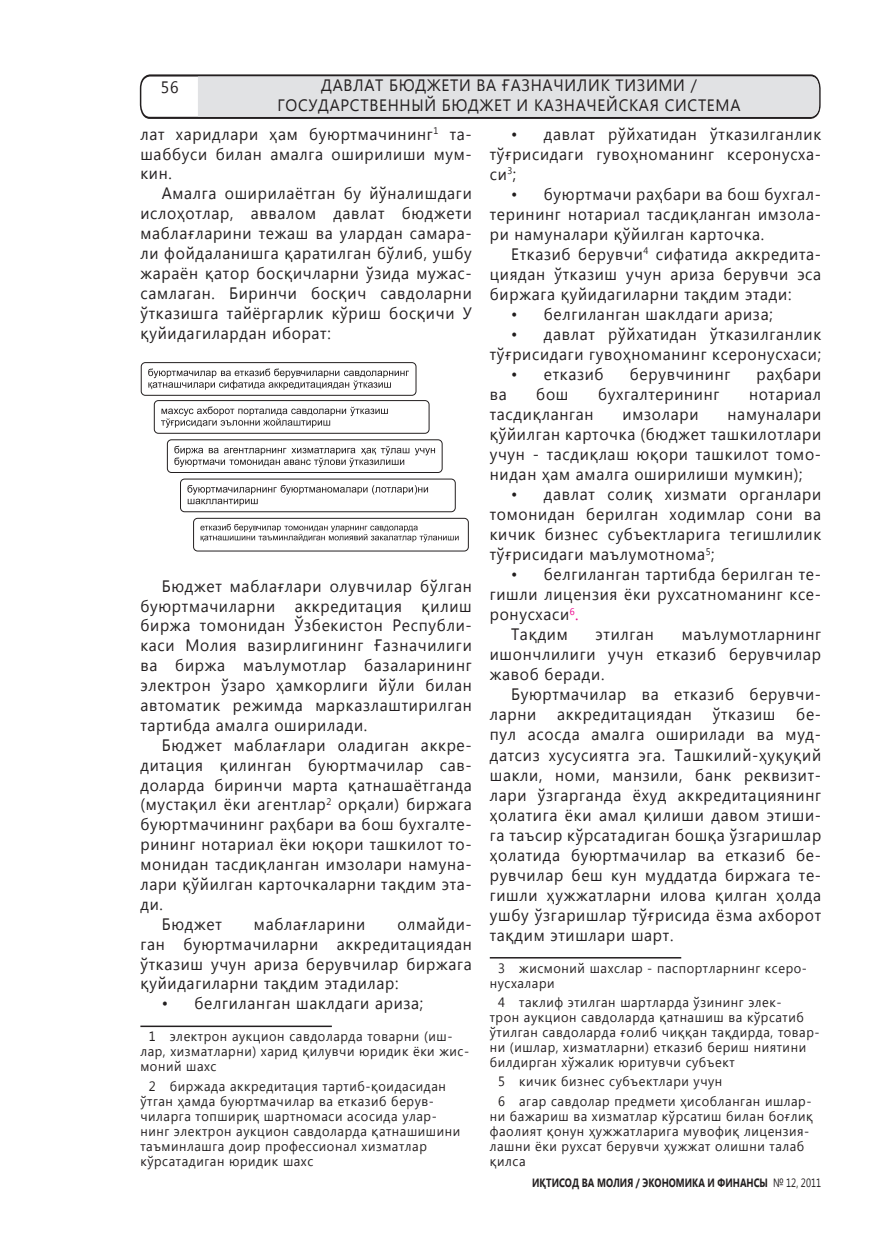
<style>
.page{position:relative;width:885px;height:1255px;background:#fff}
.page>*{position:absolute;margin:0;border:0;box-sizing:border-box;transform-origin:0 0}
.text{font:16.5px/20px "Segoe UI";letter-spacing:.045em;color:#231f20;text-align:justify;scale:.95 1}
.rubrika{font:16.5px "Segoe UI";letter-spacing:.045em;color:#231f20;scale:.95 1}
.foot{font:16.5px/20px "Segoe UI";letter-spacing:.045em;color:#231f20;text-align:justify;scale:.95 1}
.foot-2{font:13.5px/15px "Segoe UI";letter-spacing:.045em;color:#231f20;scale:.95 1}
.t1{font:700 12px "Segoe UI";color:#231f20;scale:.78 1}
.s1{color:#ed028c}
.s2{font-weight:400}
</style>
<div class="page">
<svg style="left:140px;top:74px;width:681px;height:45px;background:#d3d3d5"></svg>
<svg style="left:141px;top:362px;width:288px;height:71px"></svg>
<div style="left:167px;top:439px;width:275px;height:34px;border:1px solid #231f20;border-radius:4px"></div>
<svg style="left:167px;top:440px;width:275px;height:32px"></svg>
<div style="left:180px;top:478px;width:275px;height:34px;border:1px solid #231f20;border-radius:4px"></div>
<svg style="left:180px;top:479px;width:275px;height:32px"></svg>
<svg style="left:193px;top:518px;width:275px;height:33px"></svg>
<hr style="left:140px;top:1025px;width:192px;height:2px;background:#231f20">
<hr style="left:489px;top:957px;width:192px;height:1px;background:#231f20">
<p class="text" style="left:161px;top:77px;width:20px">56</p>
<p class="rubrika" style="left:321px;top:74px;width:397px">ДАВЛАТ БЮДЖЕТИ ВА ҒАЗНАЧИЛИК ТИЗИМИ /</p>
<p class="rubrika" style="left:277px;top:94px;width:489px">ГОСУДАРСТВЕННЫЙ БЮДЖЕТ И КАЗНАЧЕЙСКАЯ СИСТЕМА</p>
<p class="foot" style="left:140px;top:123px;width:350px">лат харидлари ҳам буюртмачининг<sup>1</sup> та&shy;шаббуси билан амалга оширилиши мум&shy;кин.</p>
<p class="text" style="left:140px;top:183px;width:350px;text-indent:21px">Амалга оширилаётган бу йўналишдаги ислоҳотлар, аввалом давлат бюджети маблағларини тежаш ва улардан самара&shy;ли фойдаланишга қаратилган бўлиб, ушбу жараён қатор босқичларни ўзида мужас&shy;самлаган. Биринчи босқич савдоларни ўтказишга тайёргарлик кўриш босқичи У қуйидагилардан иборат:</p>
<p class="text" style="left:140px;top:575px;width:350px;text-indent:21px">Бюджет маблағлари олувчилар бўлган буюртмачиларни аккредитация қилиш биржа томонидан Ўзбекистон Республи&shy;каси Молия вазирлигининг Ғазначилиги ва биржа маълумотлар базаларининг электрон ўзаро ҳамкорлиги йўли билан автоматик режимда марказлаштирилган тартибда амалга оширилади.</p>
<p class="text" style="left:140px;top:734px;width:350px;text-indent:21px">Бюджет маблағлари оладиган аккре&shy;дитация қилинган буюртмачилар сав&shy;доларда биринчи марта қатнашаётганда (мустақил ёки агентлар<sup>2</sup> орқали) биржага буюртмачининг раҳбари ва бош бухгалте&shy;рининг нотариал ёки юқори ташкилот то&shy;монидан тасдиқланган имзолари намуна&shy;лари қўйилган карточкаларни тақдим эта&shy;ди.</p>
<p class="text" style="left:162px;top:913px;width:65px">Бюджет</p>
<p class="text" style="left:254px;top:913px;width:119px">маблағларини</p>
<p class="text" style="left:140px;top:913px;width:350px;text-indent:257px">олмайди&shy;ган буюртмачиларни аккредитациядан ўтказиш учун ариза берувчилар биржага қуйидагиларни тақдим этадилар:</p>
<p class="text" style="left:162px;top:992px;width:277px">• белгиланган шаклдаги ариза;</p>
<p class="foot-2" style="left:140px;top:1028px;width:347px;text-indent:9px">1 электрон аукцион савдоларда товарни (иш&shy;лар, хизматларни) харид қилувчи юридик ёки жис&shy;моний шахс</p>
<p class="foot-2" style="left:140px;top:1077px;width:338px;text-indent:9px">2 биржада аккредитация тартиб-қоидасидан ўтган ҳамда буюртмачилар ва етказиб берув&shy;чиларга топшириқ шартномаси асосида улар&shy;нинг электрон аукцион савдоларда қатнашишини таъминлашга доир профессионал хизматлар кўрсатадиган юридик шахс</p>
<p class="text" style="left:489px;top:123px;width:350px;text-indent:21px">• давлат рўйхатидан ўтказилганлик тўғрисидаги гувоҳноманинг ксеронусха&shy;си<sup>3</sup>;</p>
<p class="text" style="left:489px;top:183px;width:350px;text-indent:21px">• буюртмачи раҳбари ва бош бухгал&shy;терининг нотариал тасдиқланган имзола&shy;ри намуналари қўйилган карточка.</p>
<p class="text" style="left:489px;top:243px;width:350px;text-indent:21px">Етказиб берувчи<sup>4</sup> сифатида аккредита&shy;циядан ўтказиш учун ариза берувчи эса биржага қуйидагиларни тақдим этади:</p>
<p class="text" style="left:511px;top:303px;width:277px">• белгиланган шаклдаги ариза;</p>
<p class="text" style="left:489px;top:323px;width:350px;text-align:right">• давлат рўйхатидан ўтказилганлик тўғрисидаги гувоҳноманинг ксеронусхаси;</p>
<p class="text" style="left:511px;top:363px;width:99px">• етказиб</p>
<p class="text" style="left:629px;top:363px;width:107px">берувчининг</p>
<p class="text" style="left:756px;top:363px;width:69px">раҳбари</p>
<p class="text" style="left:489px;top:383px;width:19px">ва</p>
<p class="text" style="left:536px;top:383px;width:35px">бош</p>
<p class="text" style="left:598px;top:383px;width:129px">бухгалтерининг</p>
<p class="text" style="left:749px;top:383px;width:77px">нотариал</p>
<p class="text" style="left:489px;top:403px;width:111px">тасдиқланган</p>
<p class="text" style="left:622px;top:403px;width:81px">имзолари</p>
<p class="text" style="left:489px;top:403px;width:350px;text-indent:238px">намуналари қўйилган карточка (бюджет ташкилотлари учун - тасдиқлаш юқори ташкилот томо&shy;нидан ҳам амалга оширилиши мумкин);</p>
<p class="text" style="left:489px;top:483px;width:350px;text-indent:21px">• давлат солиқ хизмати органлари томонидан берилган ходимлар сони ва кичик бизнес субъектларига тегишлилик тўғрисидаги маълумотнома<sup>5</sup>;</p>
<p class="text" style="left:489px;top:563px;width:350px;text-indent:21px">• белгиланган тартибда берилган те&shy;гишли лицензия ёки рухсатноманинг ксе&shy;ронусхаси<sup>6</sup><span class="s1">.</span></p>
<p class="text" style="left:511px;top:623px;width:61px">Тақдим</p>
<p class="text" style="left:595px;top:623px;width:63px">этилган</p>
<p class="text" style="left:489px;top:623px;width:350px;text-indent:192px">маълумотларнинг ишончлилиги учун етказиб берувчилар жавоб беради.</p>
<p class="text" style="left:489px;top:684px;width:350px;text-indent:21px">Буюртмачилар ва етказиб берувчи&shy;ларни</p>
<p class="text" style="left:489px;top:704px;width:350px;text-indent:306px">бе&shy;пул асосда амалга оширилади ва муд&shy;датсиз хусусиятга эга. Ташкилий-ҳуқуқий шакли, номи, манзили, банк реквизит&shy;лари ўзгарганда ёхуд аккредитациянинг ҳолатига ёки амал қилиши давом этиши&shy;га таъсир кўрсатадиган бошқа ўзгаришлар ҳолатида буюртмачилар ва етказиб бе&shy;рувчилар беш кун муддатда биржага те&shy;гишли ҳужжатларни илова қилган ҳолда ушбу ўзгаришлар тўғрисида ёзма ахборот тақдим этишлари шарт.</p>
<p class="foot-2" style="left:489px;top:959px;width:335px;text-indent:9px">3 жисмоний шахслар - паспортларнинг ксеро&shy;нусхалари</p>
<p class="foot-2" style="left:489px;top:994px;width:348px;text-indent:9px">4 таклиф этилган шартларда ўзининг элек-<br>трон аукцион савдоларда қатнашиш ва кўрсатиб ўтилган савдоларда ғолиб чиққан тақдирда, товар&shy;ни (ишлар, хизматларни) етказиб бериш ниятини билдирган хўжалик юритувчи субъект</p>
<p class="foot-2" style="left:498px;top:1073px;width:237px">5 кичик бизнес субъектлари учун</p>
<p class="foot-2" style="left:489px;top:1092px;width:341px;text-indent:9px">6 агар савдолар предмети ҳисобланган ишлар&shy;ни бажариш ва хизматлар кўрсатиш билан боғлиқ фаолият қонун ҳужжатларига мувофиқ лицензия&shy;лашни ёки рухсат берувчи ҳужжат олишни талаб қилса</p>
<p class="text" style="left:557px;top:704px;width:144px">аккредитациядан</p>
<p class="text" style="left:712px;top:704px;width:67px">ўтказиш</p>
<p class="t1" style="left:532px;top:1174px;width:372px">ИҚТИСОД ВА МОЛИЯ / ЭКОНОМИКА И ФИНАНСЫ <span class="s2">№ 12, 2011</span></p>
</div>
